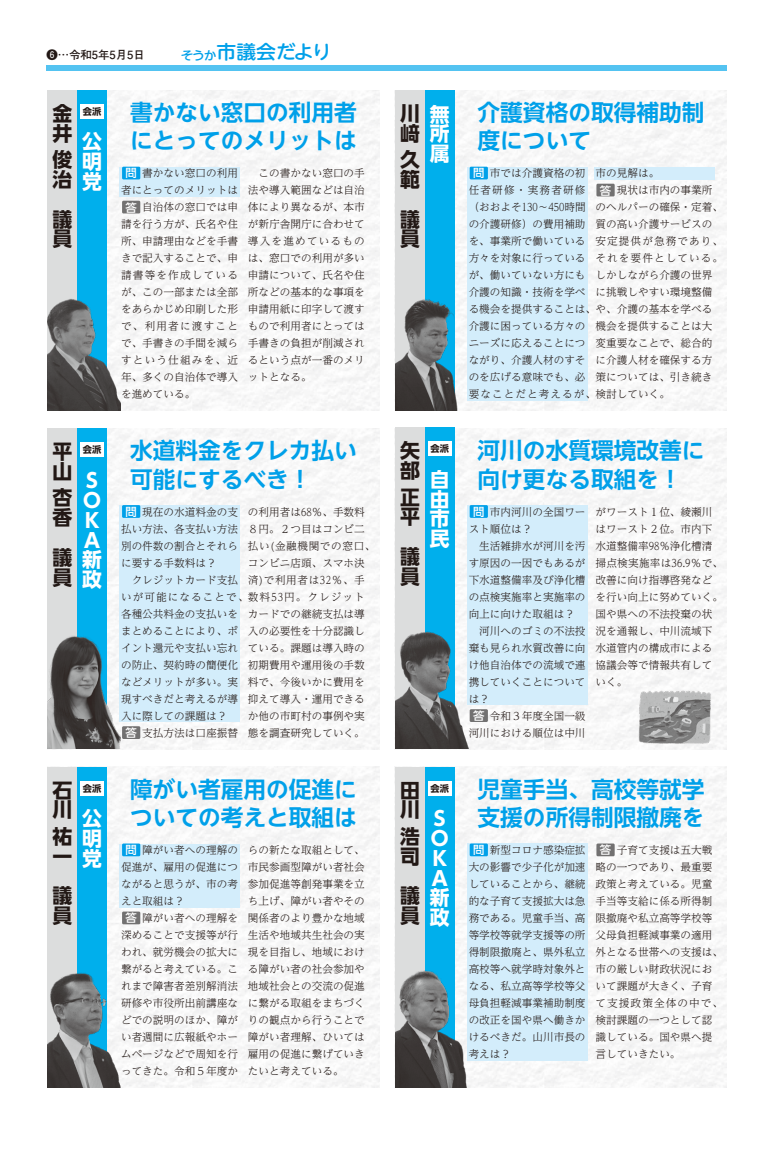
<style>
.page{position:relative;width:774px;height:1151px;background:#fff}
.page>*{position:absolute;margin:0;border:0;box-sizing:border-box;transform-origin:0 0}
.t1{font:700 22.7px/28.3px "UD Shin Go NT Pro De";color:#00a0e9}
.t2{font:700 19.8px/19.4px "UD Shin Go NT Pro";color:#fff;text-align:right}
.t3{font:700 19.8px/19.8px "UD Shin Go NT Pro";color:#221815}
.t4{font:500 18.9px "UD Shin M Go Pro";color:#00a0e9;scale:1.05 1}
.t5{font:500 11.3px "UD Shin Go NT Pro";color:#fff}
.t6{font:700 11.3px "Futo Go B101 Pro";color:#221815}
.t7{font:300 10.6px/17px "UD Reimin Pro";color:#221815}
.t8{font:700 9.2px "UD Shin Go NT Pro";color:#221815}
.s1{font-size:12.1px}
.s2{color:#221815}
</style>
<div class="page">
<img style="left:48px;top:428px;width:331px;height:321px">
<img style="left:48px;top:90px;width:331px;height:321px">
<img style="left:395px;top:90px;width:331px;height:321px">
<div style="left:47px;top:65px;width:680px;height:6px;background:#54c3f1"></div>
<div style="left:120px;top:167px;width:120px;height:30px;background:#d3edfb"></div>
<div style="left:467px;top:167px;width:120px;height:234px;background:#d3edfb"></div>
<div style="left:594px;top:167px;width:120px;height:13px;background:#d3edfb"></div>
<div style="left:120px;top:505px;width:120px;height:217px;background:#d3edfb"></div>
<div style="left:467px;top:505px;width:120px;height:200px;background:#d3edfb"></div>
<div style="left:120px;top:844px;width:120px;height:64px;background:#d3edfb"></div>
<div style="left:467px;top:844px;width:120px;height:217px;background:#d3edfb"></div>
<img style="left:637px;top:688px;width:76px;height:57px">
<div style="left:77px;top:767px;width:30px;height:320px;background:#00afec"></div>
<div style="left:47px;top:767px;width:30px;height:320px;background:#dcdddd"></div>
<div style="left:80px;top:781px;width:24px;height:14px;background:#fff"></div>
<div style="left:425px;top:428px;width:30px;height:320px;background:#00afec"></div>
<div style="left:395px;top:428px;width:30px;height:320px;background:#dcdddd"></div>
<div style="left:428px;top:442px;width:24px;height:14px;background:#fff"></div>
<div style="left:425px;top:767px;width:30px;height:320px;background:#00afec"></div>
<div style="left:395px;top:767px;width:30px;height:320px;background:#dcdddd"></div>
<div style="left:428px;top:781px;width:24px;height:14px;background:#fff"></div>
<div style="left:77px;top:90px;width:30px;height:320px;background:#00afec"></div>
<div style="left:47px;top:90px;width:30px;height:320px;background:#dcdddd"></div>
<div style="left:80px;top:104px;width:24px;height:14px;background:#fff"></div>
<div style="left:77px;top:429px;width:30px;height:320px;background:#00afec"></div>
<div style="left:47px;top:429px;width:30px;height:320px;background:#dcdddd"></div>
<div style="left:80px;top:443px;width:24px;height:14px;background:#fff"></div>
<div style="left:425px;top:90px;width:30px;height:320px;background:#00afec"></div>
<div style="left:395px;top:90px;width:30px;height:320px;background:#dcdddd"></div>
<div style="left:122px;top:167px;width:18px;height:12px;background:#00a0e9"></div>
<div style="left:122px;top:201px;width:18px;height:12px;background:#727171"></div>
<img style="left:47px;top:296px;width:74px;height:114px">
<div style="left:470px;top:167px;width:18px;height:12px;background:#00a0e9"></div>
<div style="left:596px;top:184px;width:19px;height:12px;background:#727171"></div>
<img style="left:395px;top:296px;width:69px;height:114px">
<div style="left:122px;top:505px;width:18px;height:13px;background:#00a0e9"></div>
<div style="left:122px;top:726px;width:18px;height:13px;background:#727171"></div>
<img style="left:47px;top:631px;width:74px;height:118px">
<div style="left:470px;top:505px;width:18px;height:13px;background:#00a0e9"></div>
<div style="left:470px;top:709px;width:18px;height:13px;background:#727171"></div>
<img style="left:395px;top:629px;width:73px;height:120px">
<div style="left:122px;top:843px;width:18px;height:13px;background:#00a0e9"></div>
<div style="left:122px;top:911px;width:18px;height:13px;background:#727171"></div>
<img style="left:47px;top:970px;width:74px;height:117px">
<div style="left:470px;top:843px;width:18px;height:13px;background:#00a0e9"></div>
<div style="left:596px;top:843px;width:19px;height:13px;background:#727171"></div>
<img style="left:395px;top:968px;width:73px;height:119px">
<p class="t6" style="left:46px;top:46px;width:100px">❻…令和5年5月5日</p>
<h3 class="t4" style="left:181px;top:37px;width:145px"><span class="s1">そうか</span>市議会だより</h3>
<h2 class="t3" style="left:52px;top:103px;width:21px">金井</h2>
<h2 class="t3" style="left:52px;top:149px;width:21px">俊</h2>
<p class="t8" style="left:83px;top:104px;width:20px">会派</p>
<h2 class="t2" style="left:52px;top:131px;width:51px">公<br>明<br><span class="s2">治　</span>党</h2>
<h2 class="t3" style="left:52px;top:209px;width:21px">議員</h2>
<h2 class="t3" style="left:52px;top:441px;width:21px">平山</h2>
<h2 class="t3" style="left:52px;top:487px;width:21px">杏</h2>
<p class="t8" style="left:83px;top:442px;width:20px">会派</p>
<h2 class="t2" style="left:52px;top:470px;width:49px">Ｓ<br>Ｏ<br><span class="s2">香　</span>Ｋ</h2>
<h2 class="t2" style="left:82px;top:530px;width:21px;text-align:justify">Ａ新政</h2>
<h2 class="t3" style="left:52px;top:547px;width:21px">議員</h2>
<h2 class="t3" style="left:52px;top:779px;width:21px">石川</h2>
<h2 class="t3" style="left:52px;top:826px;width:21px">祐</h2>
<p class="t8" style="left:83px;top:781px;width:20px">会派</p>
<h2 class="t2" style="left:52px;top:808px;width:51px">公<br>明<br><span class="s2">一　</span>党</h2>
<h2 class="t3" style="left:52px;top:885px;width:21px">議員</h2>
<h1 class="t1" style="left:130px;top:98px;width:228px">書かない窓口の利用者にとってのメリットは</h1>
<p class="t5" style="left:126px;top:164px;width:13px">問</p>
<p class="t5" style="left:125px;top:198px;width:13px">答</p>
<p class="t7" style="left:121px;top:164px;width:118px;text-align:justify">　　書かない窓口の利用者にとってのメリットは　　自治体の窓口では申請を行う方が、氏名や住所、申請理由などを手書きで記入することで、申請書等を作成しているが、この一部または全部をあらかじめ印刷した形で、利用者に渡すことで、手書きの手間を減らすという仕組みを、近年、多くの自治体で導入を進めている。</p>
<p class="t7" style="left:248px;top:164px;width:118px;text-align:justify">　この書かない窓口の手法や導入範囲などは自治体により異なるが、本市が新庁舎開庁に合わせて導入を進めているものは、窓口での利用が多い申請について、氏名や住所などの基本的な事項を申請用紙に印字して渡すもので利用者にとっては手書きの負担が削減されるという点が一番のメリットとなる。</p>
<h1 class="t1" style="left:130px;top:436px;width:228px">水道料金をクレカ払い可能にするべき！</h1>
<p class="t5" style="left:126px;top:502px;width:13px">問</p>
<p class="t7" style="left:121px;top:503px;width:245px">　　現在の水道料金の支<br>払い方法、各支払い方法<br>別の件数の割合とそれら<br>に要する手数料は？<br>　クレジットカード支払<br>いが可能になることで、数料53円。クレジット各種公共料金の支払いを<br>まとめることにより、ポ<br>イント還元や支払い忘れ<br>の防止、契約時の簡便化<br>などメリットが多い。実<br>現すべきだと考えるが導<br>入に際しての課題は？<br>　　支払方法は口座振替</p>
<p class="t7" style="left:248px;top:503px;width:129px">の利用者は68％、手数料<br>８円。２つ目はコンビ二払い(金融機関での窓口、コンビニ店頭、スマホ決済)で利用者は32％、手</p>
<p class="t7" style="left:248px;top:605px;width:118px;text-align:justify">カードでの継続支払は導入の必要性を十分認識している。課題は導入時の初期費用や運用後の手数料で、今後いかに費用を抑えて導入・運用できるか他の市町村の事例や実態を調査研究していく。</p>
<p class="t5" style="left:125px;top:724px;width:13px">答</p>
<h1 class="t1" style="left:130px;top:774px;width:228px">障がい者雇用の促進についての考えと取組は</h1>
<p class="t5" style="left:126px;top:840px;width:13px">問</p>
<p class="t7" style="left:121px;top:841px;width:118px">　　障がい者への理解の促進が、雇用の促進につながると思うが、市の考えと取組は？<br>　　障がい者への理解を深めることで支援等が行われ、就労機会の拡大に繋がると考えている。これまで障害者差別解消法研修や市役所出前講座などでの説明のほか、障がい者週間に広報紙やホームページなどで周知を行ってきた。令和５年度か</p>
<p class="t7" style="left:248px;top:841px;width:118px;text-align:justify">らの新たな取組として、市民参画型障がい者社会参加促進等創発事業を立ち上げ、障がい者やその関係者のより豊かな地域生活や地域共生社会の実現を目指し、地域における障がい者の社会参加や地域社会との交流の促進に繋がる取組をまちづくりの観点から行うことで障がい者理解、ひいては雇用の促進に繋げていきたいと考えている。</p>
<p class="t5" style="left:125px;top:909px;width:13px">答</p>
<h2 class="t3" style="left:400px;top:103px;width:21px">川﨑</h2>
<h2 class="t2" style="left:430px;top:104px;width:21px;line-height:19.8px;text-align:justify">無所属</h2>
<h2 class="t3" style="left:400px;top:148px;width:32px;line-height:21px">久範　</h2>
<h2 class="t3" style="left:400px;top:209px;width:21px">議員</h2>
<h2 class="t3" style="left:400px;top:440px;width:21px">矢部</h2>
<h2 class="t3" style="left:400px;top:487px;width:21px">正</h2>
<p class="t8" style="left:430px;top:441px;width:20px">会派</p>
<h2 class="t2" style="left:400px;top:469px;width:51px">自<br>由<br><span class="s2">平　</span>市</h2>
<h2 class="t2" style="left:430px;top:528px;width:21px">民</h2>
<h2 class="t3" style="left:400px;top:546px;width:21px">議員</h2>
<h2 class="t3" style="left:400px;top:779px;width:20px">田川</h2>
<h2 class="t3" style="left:400px;top:826px;width:21px">浩</h2>
<p class="t8" style="left:430px;top:781px;width:20px">会派</p>
<h2 class="t2" style="left:400px;top:809px;width:49px">Ｓ<br>Ｏ<br><span class="s2">司　</span>Ｋ</h2>
<h2 class="t2" style="left:430px;top:868px;width:21px;text-align:justify">Ａ新政</h2>
<h2 class="t3" style="left:400px;top:885px;width:21px">議員</h2>
<h1 class="t1" style="left:478px;top:98px;width:228px">介護資格の取得補助制度について</h1>
<p class="t5" style="left:473px;top:164px;width:13px">問</p>
<p class="t7" style="left:469px;top:164px;width:245px">　　市では介護資格の初<br>任者研修・実務者研修<br>（おおよそ130～450時間<br>の介護研修）の費用補助<br>を、事業所で働いている<br>方々を対象に行っている<br>が、働いていない方にも<br>介護の知識・技術を学べ<br>る機会を提供することは、や、介護の基本を学べる介護に困っている方々の<br>ニーズに応えることにつ<br>ながり、介護人材のすそ<br>のを広げる意味でも、必<br>要なことだと考えるが、検討していく。</p>
<p class="t7" style="left:595px;top:164px;width:129px">市の見解は。<br>　　現状は市内の事業所のヘルパーの確保・定着、質の高い介護サービスの安定提供が急務であり、それを要件としている。しかしながら介護の世界に挑戦しやすい環境整備</p>
<p class="t7" style="left:595px;top:317px;width:118px;text-align:justify">機会を提供することは大変重要なことで、総合的に介護人材を確保する方策については、引き続き</p>
<p class="t5" style="left:600px;top:181px;width:13px">答</p>
<h1 class="t1" style="left:478px;top:436px;width:228px">河川の水質環境改善に向け更なる取組を！</h1>
<p class="t5" style="left:473px;top:502px;width:13px">問</p>
<p class="t7" style="left:469px;top:503px;width:118px">　　市内河川の全国ワースト順位は？<br>　生活雑排水が河川を汚す原因の一因でもあるが下水道整備率及び浄化槽の点検実施率と実施率の向上に向けた取組は？　河川へのゴミの不法投棄も見られ水質改善に向け他自治体での流域で連携していくことについては？<br>　　令和３年度全国一級河川における順位は中川</p>
<p class="t7" style="left:595px;top:503px;width:129px">がワースト１位、綾瀬川はワースト２位。市内下水道整備率98％浄化槽清掃点検実施率は36.9％で、改善に向け指導啓発などを行い向上に努めていく。国や県への不法投棄の状況を通報し、中川流域下水道管内の構成市による協議会等で情報共有していく。</p>
<p class="t5" style="left:473px;top:707px;width:13px">答</p>
<h1 class="t1" style="left:478px;top:774px;width:228px">児童手当、高校等就学支援の所得制限撤廃を</h1>
<p class="t5" style="left:473px;top:840px;width:13px">問</p>
<p class="t5" style="left:600px;top:841px;width:13px">答</p>
<p class="t7" style="left:469px;top:841px;width:118px;text-align:justify">　　新型コロナ感染症拡大の影響で少子化が加速していることから、継続的な子育て支援拡大は急務である。児童手当、高等学校等就学支援等の所得制限撤廃と、県外私立高校等へ就学時対象外となる、私立高等学校等父母負担軽減事業補助制度の改正を国や県へ働きかけるべきだ。山川市長の考えは？</p>
<p class="t7" style="left:595px;top:841px;width:129px">　　子育て支援は五大戦略の一つであり、最重要政策と考えている。児童手当等支給に係る所得制限撤廃や私立高等学校等父母負担軽減事業の適用外となる世帯への支援は、市の厳しい財政状況において課題が大きく、子育て支援政策全体の中で、検討課題の一つとして認識している。国や県へ提言していきたい。</p>
</div>
